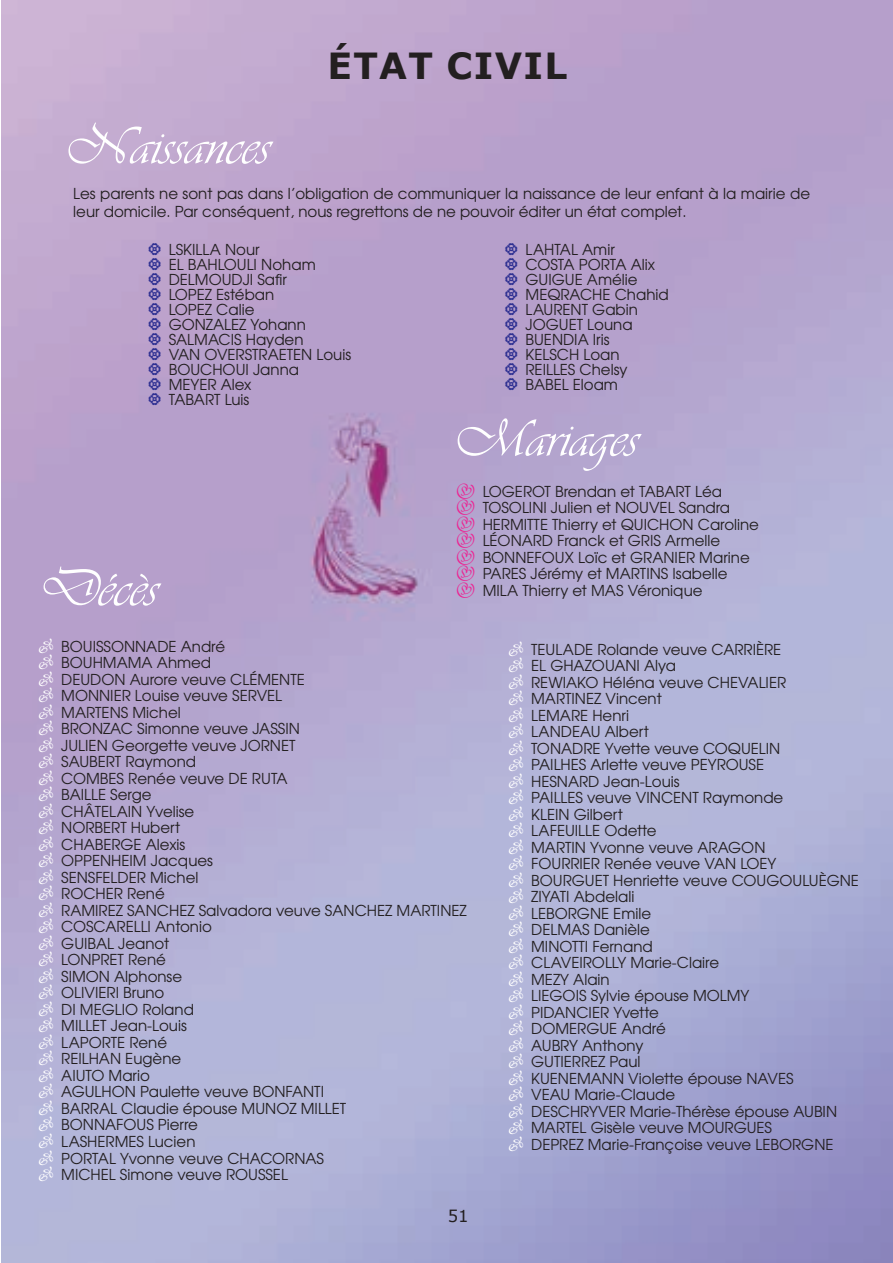
<style>
.page{position:relative;width:893px;height:1263px;background:#fff}
.page>*{position:absolute;margin:0;border:0;box-sizing:border-box;transform-origin:0 0}
.t1{font:54px "Vivaldii";color:#fff}
.t2{font:700 36px "Verdana";letter-spacing:.035em;color:#231f20}
.t3{font:16.5px "Verdana";color:#231f20}
.t4{font:15px/16.5px "Te X Gyre Adventor";color:#231f20}
</style>
<div class="page">
<img style="left:1px;top:0;width:892px;height:1263px">
<div style="left:457px;top:483px;width:17px;height:115px;background:#b4a6cf"></div>
<div style="left:149px;top:243px;width:12px;height:162px;background:#bda2cb"></div>
<svg style="left:39px;top:638px;width:14px;height:543px;background:#b4aad1"></svg>
<svg style="left:509px;top:641px;width:14px;height:510px;background:#b1b3d7"></svg>
<div style="left:505px;top:243px;width:12px;height:147px;background:#b69fcb"></div>
<h2 class="t2" style="left:328px;top:40px;width:241px">ÉTAT CIVIL</h2>
<h1 class="t1" style="left:65px;top:115px;width:206px">Naissances</h1>
<p class="t4" style="left:73px;top:184px;width:738px;line-height:18px">Les parents ne sont pas dans l’obligation de communiquer la naissance de leur enfant à la mairie de leur domicile. Par conséquent, nous regrettons de ne pouvoir éditer un état complet.</p>
<p class="t4" style="left:169px;top:241px;width:184px;line-height:15px">LSKILLA Nour<br>EL BAHLOULI Noham<br>DELMOUDJI Safir<br>LOPEZ Estéban<br>LOPEZ Calie<br>GONZALEZ Yohann<br>SALMACIS Hayden<br>VAN OVERSTRAETEN Louis<br>BOUCHOUI Janna<br>MEYER Alex<br>TABART Luis</p>
<h1 class="t1" style="left:38px;top:557px;width:121px">Décès</h1>
<p class="t4" style="left:525px;top:241px;width:145px;line-height:15px">LAHTAL Amir<br>COSTA PORTA Alix<br>GUIGUE Amélie<br>MEQRACHE Chahid<br>LAURENT Gabin<br>JOGUET Louna<br>BUENDIA Iris<br>KELSCH Loan<br>REILLES Chelsy<br>BABEL Eloam</p>
<h1 class="t1" style="left:453px;top:407px;width:186px">Mariages</h1>
<p class="t4" style="left:483px;top:482px;width:278px">LOGEROT Brendan et TABART Léa<br>TOSOLINI Julien et NOUVEL Sandra<br>HERMITTE Thierry et QUICHON Caroline<br>LÉONARD Franck et GRIS Armelle<br>BONNEFOUX Loïc et GRANIER Marine<br>PARES Jérémy et MARTINS Isabelle<br>MILA Thierry et MAS Véronique</p>
<p class="t4" style="left:61px;top:637px;width:407px">BOUISSONNADE André<br>BOUHMAMA Ahmed<br>DEUDON Aurore veuve CLÉMENTE<br>MONNIER Louise veuve SERVEL<br>MARTENS Michel<br>BRONZAC Simonne veuve JASSIN<br>JULIEN Georgette veuve JORNET<br>SAUBERT Raymond<br>COMBES Renée veuve DE RUTA<br>BAILLE Serge<br>CHÂTELAIN Yvelise<br>NORBERT Hubert<br>CHABERGE Alexis<br>OPPENHEIM Jacques<br>SENSFELDER Michel<br>ROCHER René<br>RAMIREZ SANCHEZ Salvadora veuve SANCHEZ MARTINEZ<br>COSCARELLI Antonio<br>GUIBAL Jeanot<br>LONPRET René<br>SIMON Alphonse<br>OLIVIERI Bruno<br>DI MEGLIO Roland<br>MILLET Jean-Louis<br>LAPORTE René<br>REILHAN Eugène<br>AIUTO Mario<br>AGULHON Paulette veuve BONFANTI<br>BARRAL Claudie épouse MUNOZ MILLET<br>BONNAFOUS Pierre<br>LASHERMES Lucien<br>PORTAL Yvonne veuve CHACORNAS<br>MICHEL Simone veuve ROUSSEL</p>
<p class="t4" style="left:531px;top:640px;width:329px">TEULADE Rolande veuve CARRIÈRE<br>EL GHAZOUANI Alya<br>REWIAKO Héléna veuve CHEVALIER<br>MARTINEZ Vincent<br>LEMARE Henri<br>LANDEAU Albert<br>TONADRE Yvette veuve COQUELIN<br>PAILHES Arlette veuve PEYROUSE<br>HESNARD Jean-Louis<br>PAILLES veuve VINCENT Raymonde<br>KLEIN Gilbert<br>LAFEUILLE Odette<br>MARTIN Yvonne veuve ARAGON<br>FOURRIER Renée veuve VAN LOEY<br>BOURGUET Henriette veuve COUGOULUÈGNE<br>ZIYATI Abdelali<br>LEBORGNE Emile<br>DELMAS Danièle<br>MINOTTI Fernand<br>CLAVEIROLLY Marie-Claire<br>MEZY Alain<br>LIEGOIS Sylvie épouse MOLMY<br>PIDANCIER Yvette<br>DOMERGUE André<br>AUBRY Anthony<br>GUTIERREZ Paul<br>KUENEMANN Violette épouse NAVES<br>VEAU Marie-Claude<br>DESCHRYVER Marie-Thérèse épouse AUBIN<br>MARTEL Gisèle veuve MOURGUES<br>DEPREZ Marie-Françoise veuve LEBORGNE</p>
<p class="t3" style="left:436px;top:1193px;width:22px">53</p>
<p class="t3" style="left:448px;top:1205px;width:22px">51</p>
</div>
